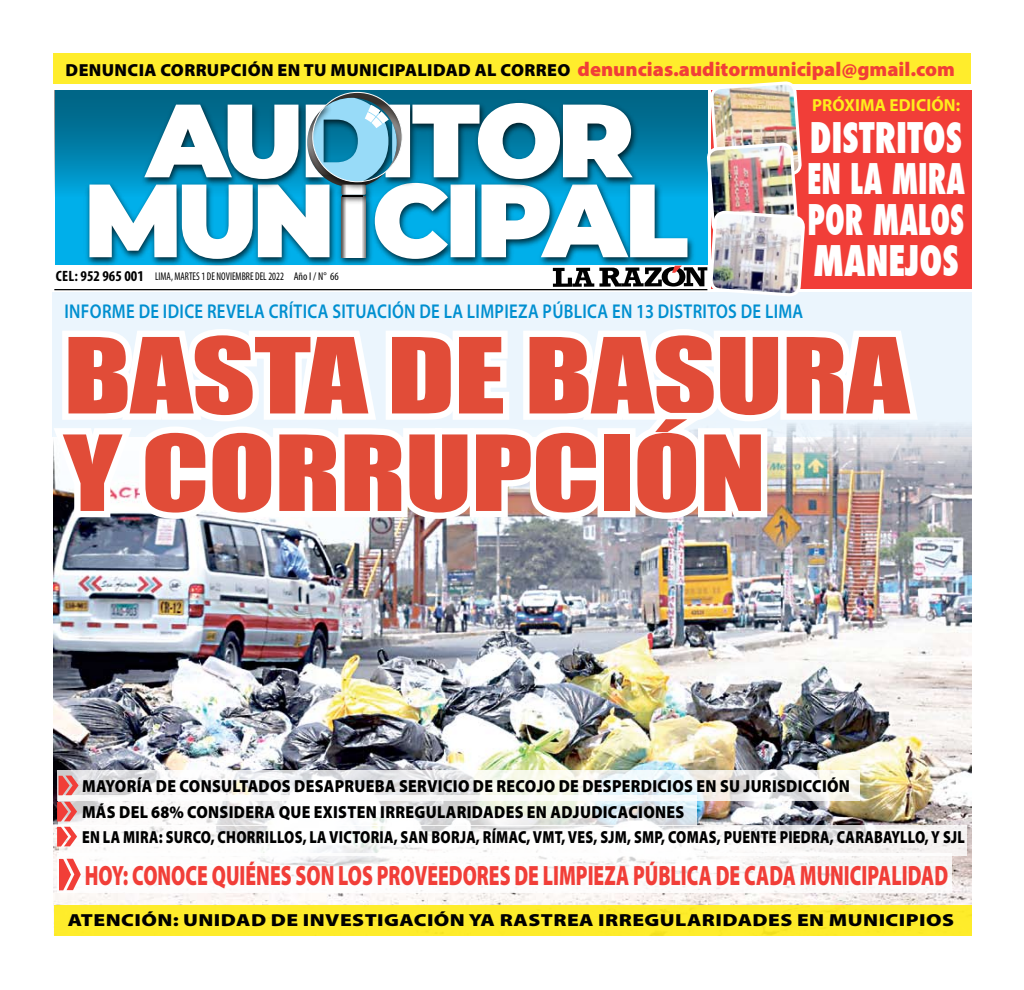
<style>
.page{position:relative;width:1024px;height:990px;background:#fff}
.page>*{position:absolute;margin:0;border:0;box-sizing:border-box;transform-origin:0 0}
.t1{font:96.75px/97.5px "Impact";letter-spacing:-.01em;color:#e14c38;scale:1.27 1}
.t2{font:800 condensed 41.25px/41.2px "Futura";color:#fff;text-align:justify;scale:.87 1}
.t3{font:900 28px "Myriad Pro";color:#f13e38;scale:.7 1}
.t4{font:600 20px "Myriad Pro";letter-spacing:.02em;color:#008fd0;scale:.84 1}
.t5{font:900 17.5px "Myriad Pro";letter-spacing:.02em;color:#000;scale:.9 1}
.t6{font:900 17.5px "Myriad Pro";letter-spacing:.02em;color:#000;scale:.8 1}
.t7{font:900 17.5px "Myriad Pro";letter-spacing:.02em;color:#000}
.t8{font:900 17.5px "Myriad Pro";letter-spacing:.02em;color:#000;scale:1.22 1}
.t9{font:700 17.5px "Myriad Pro";letter-spacing:.01em;color:#ffec1c}
.t10{font:700 condensed 15px "Myriad Pro";color:#000}
.t11{font:condensed 11.25px "Myriad Pro";color:#000;scale:.9 1}
.s1{font-size:20px;color:#f13e38}
</style>
<div class="page">
<img style="left:53px;top:562px;width:918px;height:350px">
<img style="left:52px;top:53px;width:920px;height:509px">
<svg style="left:58px;top:800px;width:638px;height:25px"></svg>
<svg style="left:57px;top:770px;width:802px;height:30px"></svg>
<svg style="left:59px;top:825px;width:908px;height:31px"></svg>
<svg style="left:59px;top:776px;width:20px;height:19px"></svg>
<svg style="left:57px;top:802px;width:20px;height:45px"></svg>
<div style="left:58px;top:853px;width:894px;height:40px;background:#fff"></div>
<svg style="left:59px;top:859px;width:22px;height:31px"></svg>
<div style="left:54px;top:905px;width:917px;height:31px;background:#feec2b"></div>
<p class="t7" style="left:66px;top:61px;width:890px">DENUNCIA CORRUPCIÓN EN TU MUNICIPALIDAD AL CORREO <span class="s1">DENUNCIAS.AUDITORMUNICIPAL@GMAIL.COM</span></p>
<p class="t10" style="left:56px;top:266px;width:89px">Cel: 952 965 001</p>
<p class="t11" style="left:155px;top:270px;width:206px">LIMA, MARTES 1 DE NOVIEMBRE DEL 2022 Año I / N° 66</p>
<p class="t9" style="left:812px;top:94px;width:150px">PRÓXIMA EDICIÓN:</p>
<h2 class="t2" style="left:807px;top:117px;width:183px">DISTRITOS EN LA MIRA POR MALOS MANEJOS</h2>
<p class="t4" style="left:64px;top:299px;width:881px">INFORME DE IDICE REVELA CRÍTICA SITUACIÓN DE LA LIMPIEZA PÚBLICA EN 13 DISTRITOS DE LIMA</p>
<h1 class="t1" style="left:63px;top:324px;width:667px">BASTA DE BASURA<br>Y CORRUPCIÓN</h1>
<p class="t5" style="left:82px;top:776px;width:121px">MAYORÍA DE CON</p>
<p class="t5" style="left:212px;top:776px;width:23px">SULTADO</p>
<p class="t5" style="left:282px;top:776px;width:59px">S DESAPRUE</p>
<p class="t5" style="left:375px;top:776px;width:80px">BA SERVICIO</p>
<p class="t5" style="left:473px;top:776px;width:38px">DE RECO</p>
<p class="t5" style="left:537px;top:776px;width:95px">JODE DESPERDICIO</p>
<p class="t5" style="left:684px;top:776px;width:125px">S EN SU JURISDICCIÓN</p>
<p class="t5" style="left:82px;top:802px;width:53px">MÁS DEL</p>
<p class="t5" style="left:151px;top:802px;width:53px">68% CON</p>
<p class="t5" style="left:220px;top:802px;width:22px">SIDERA</p>
<p class="t5" style="left:279px;top:802px;width:88px">QUE EXISTEN</p>
<p class="t5" style="left:380px;top:802px;width:10px">IRRE</p>
<p class="t5" style="left:414px;top:802px;width:25px">GULARIDADE</p>
<p class="t5" style="left:515px;top:802px;width:84px">S EN ADJUDICACIONE</p>
<p class="t5" style="left:675px;top:802px;width:11px">S</p>
<p class="t6" style="left:82px;top:827px;width:64px">ENLA MIRA</p>
<p class="t6" style="left:159px;top:827px;width:21px">: SURCO</p>
<p class="t6" style="left:211px;top:827px;width:44px">, CHORRILLO</p>
<p class="t6" style="left:295px;top:827px;width:55px">S, LA VICTORIA</p>
<p class="t6" style="left:394px;top:827px;width:21px">, SAN</p>
<p class="t6" style="left:431px;top:827px;width:321px">BORJA, RÍMAC, VMT, VES, SJ M, SMP, COMA</p>
<p class="t6" style="left:709px;top:827px;width:42px">S, PUENTE</p>
<p class="t6" style="left:779px;top:827px;width:22px">PIEDRA</p>
<p class="t6" style="left:830px;top:827px;width:170px">, CARA BAYLLO, Y SJ L</p>
<h3 class="t3" style="left:85px;top:859px;width:1235px">HOY: CONOCE QUIÉNES SON LOS PROVEEDORES DE LIMPIEZA PÚBLICA DE CADA MUNICIPALIDAD</h3>
<p class="t8" style="left:68px;top:910px;width:726px">ATENCIÓN: UNIDAD DE INVESTIGACIÓN YA RASTREA IRREGULARIDADES EN MUNICIPIOS</p>
</div>
